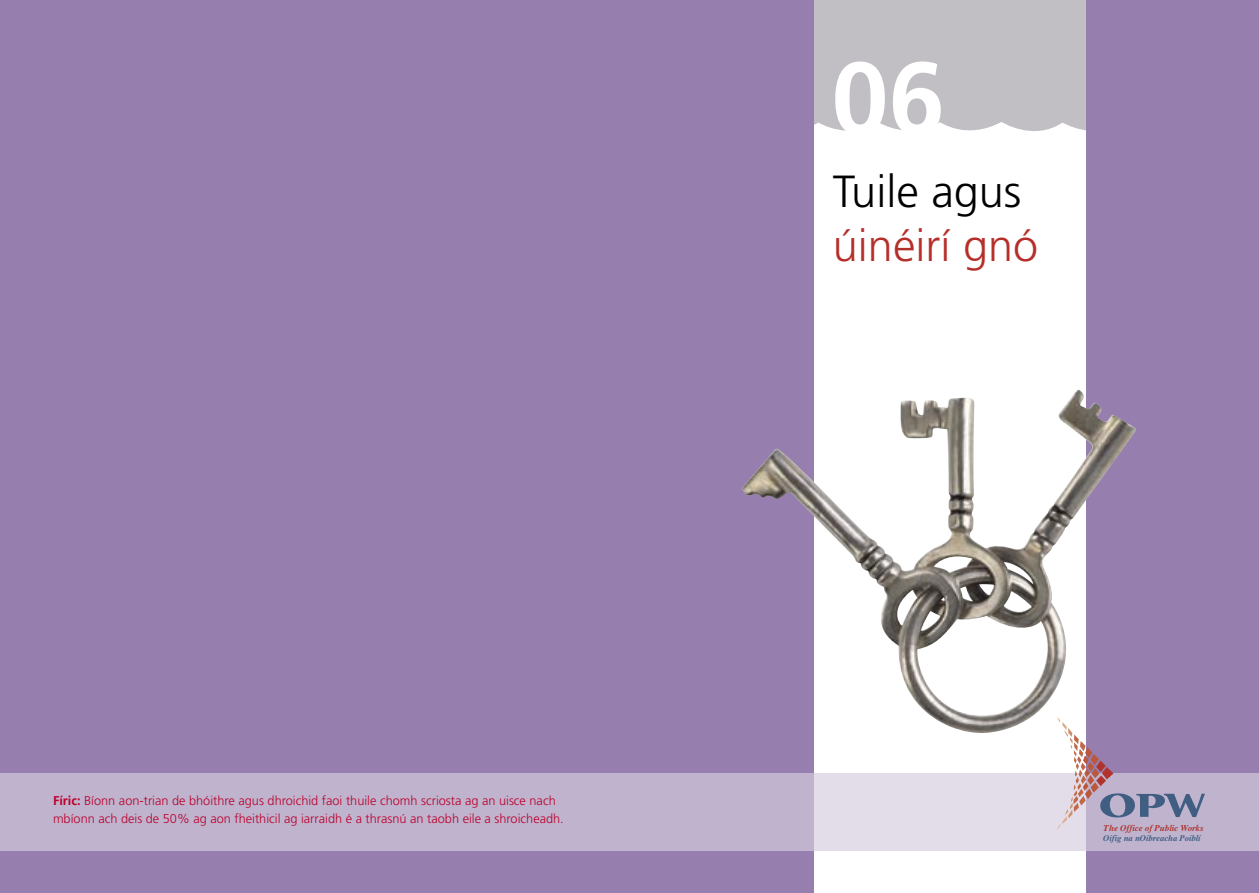
<style>
.page{position:relative;width:1259px;height:893px;background:#fff}
.page>*{position:absolute;margin:0;border:0;box-sizing:border-box;transform-origin:0 0}
.t1{font:700 102px "Frutiger";color:#fff}
.t2{font:300 45px "Frutiger";color:#b52f2a}
.t3{font:300 45px "Frutiger";color:#000}
.t4{font:300 12.75px/18px "Frutiger";color:#bc002a}
.t5{font:italic 700 8.85px "Times";color:#b0332e}
.t6{font:italic 700 8.7px "Times";color:#405e81}
.s1{font-weight:700}
</style>
<div class="page">
<div style="left:772px;top:0;width:360px;height:142px;background:#c1bfc3"></div>
<svg style="left:814px;top:122px;width:272px;height:20px"></svg>
<div style="left:629px;top:0;width:185px;height:893px;background:#967eae"></div>
<div style="left:0;top:0;width:629px;height:893px;background:#967eae"></div>
<div style="left:1086px;top:0;width:173px;height:893px;background:#967eae"></div>
<div style="left:0;top:773px;width:629px;height:77px;background:#bfb3ce"></div>
<img style="left:742px;top:389px;width:394px;height:344px">
<div style="left:814px;top:773px;width:272px;height:77px;background:#e2dde8"></div>
<div style="left:629px;top:773px;width:185px;height:77px;background:#bfb3ce"></div>
<div style="left:1086px;top:773px;width:173px;height:77px;background:#bfb3ce"></div>
<svg style="left:1056px;top:716px;width:149px;height:114px"></svg>
<p class="t4" style="left:53px;top:791px;width:512px"><span class="s1">Fíric:</span> Bíonn aon-trian de bhóithre agus dhroichid faoi thuile chomh scriosta ag an uisce nach mbíonn ach deis de 50% ag aon fheithicil ag iarraidh é a thrasnú an taobh eile a shroicheadh.</p>
<h1 class="t1" style="left:831px;top:39px;width:115px">06</h1>
<h2 class="t3" style="left:833px;top:166px;width:190px">Tuile agus</h2>
<h2 class="t2" style="left:833px;top:220px;width:207px">úinéirí gnó</h2>
<p class="t5" style="left:1103px;top:822px;width:101px">The Office of Public Works</p>
<p class="t6" style="left:1103px;top:832px;width:99px">Oifig na nOibreacha Poiblí</p>
</div>
